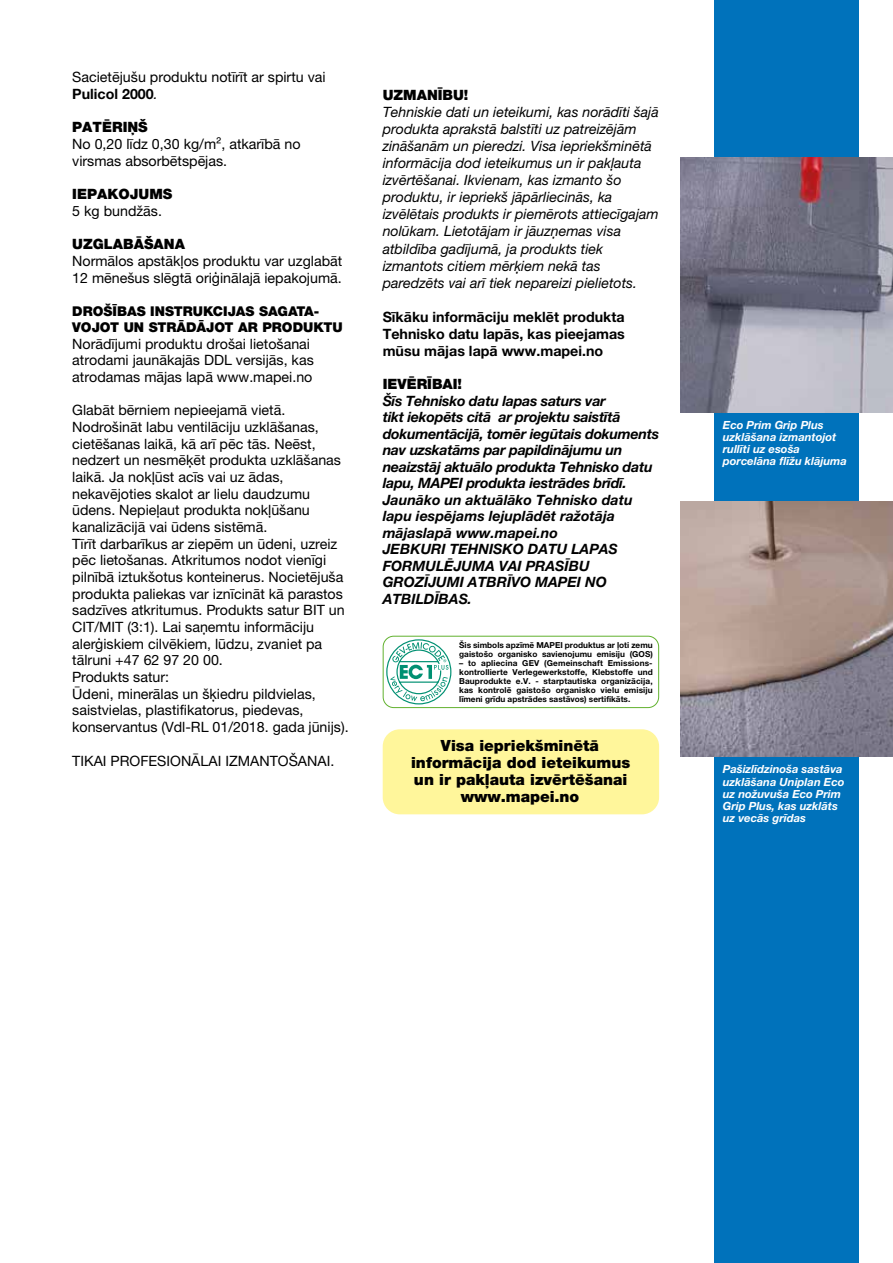
<style>
.page{position:relative;width:893px;height:1263px;background:#fff}
.page>*{position:absolute;margin:0;border:0;box-sizing:border-box;transform-origin:0 0}
.t1{font:900 15.45px/17.2px "Helvetica Neue LTW1 G";color:#000;text-align:center}
.t2{font:14.25px/16.6px "Helvetica Neue LTW1 G";color:#000}
.t3{font:italic 14.25px/17.1px "Helvetica Neue LTW1 G";color:#000}
.t4{font:italic 700 14.25px/16.5px "Helvetica Neue LTW1 G";letter-spacing:-.02em;color:#000}
.t5{font:700 14.25px/17.1px "Helvetica Neue LTW1 G";color:#000;text-align:justify}
.t6{font:900 14.25px "Helvetica Neue LTW1 G";color:#000}
.t7{font:900 13.5px/16.4px "Helvetica Neue LTW1 G";color:#000}
.t8{font:italic 700 11.25px/12px "Helvetica Neue LTW1 G";color:#fff}
.t9{font:700 8.25px/9px "Helvetica Neue LTW1 G";color:#000}
.s1{font-weight:700}
.s2{font-style:italic}
</style>
<div class="page">
<div style="left:714px;top:0;width:145px;height:1263px;background:#0072bb"></div>
<img style="left:680px;top:157px;width:213px;height:255px">
<img style="left:680px;top:502px;width:213px;height:255px">
<div style="left:383px;top:729px;width:276px;height:85px;background:#fff69b;border-radius:17px"></div>
<div style="left:383px;top:636px;width:276px;height:72px;border:1px solid #62b22f;border-radius:11px"></div>
<svg style="left:386px;top:639px;width:65px;height:65px"></svg>
<p class="t2" style="left:72px;top:69px;width:255px">Sacietējušu produktu notīrīt ar spirtu vai<br><span class="s1">Pulicol 2000</span><span class="s2">.</span></p>
<p class="t6" style="left:72px;top:119px;width:77px">PATĒRIŅŠ</p>
<p class="t2" style="left:72px;top:136px;width:230px">No 0,20 līdz 0,30 kg/m², atkarībā no virsmas absorbētspējas.</p>
<p class="t6" style="left:72px;top:186px;width:102px">IEPAKOJUMS</p>
<p class="t2" style="left:72px;top:202px;width:91px">5 kg bundžās.</p>
<p class="t6" style="left:72px;top:236px;width:114px">UZGLABĀŠANA</p>
<p class="t2" style="left:72px;top:252px;width:271px">Normālos apstākļos produktu var uzglabāt<br>12 mēnešus slēgtā oriģinālajā iepakojumā.</p>
<p class="t7" style="left:72px;top:303px;width:272px">DROŠĪBAS INSTRUKCIJAS SAGATA-<br>VOJOT UN STRĀDĀJOT AR PRODUKTU</p>
<p class="t2" style="left:72px;top:335px;width:243px">Norādījumi produktu drošai lietošanai atrodami jaunākajās DDL versijās, kas atrodamas mājas lapā www.mapei.no</p>
<p class="t2" style="left:72px;top:402px;width:278px">Glabāt bērniem nepieejamā vietā.<br>Nodrošināt labu ventilāciju uzklāšanas, cietēšanas laikā, kā arī pēc tās. Neēst, nedzert un nesmēķēt produkta uzklāšanas laikā. Ja nokļūst acīs vai uz ādas, nekavējoties skalot ar lielu daudzumu ūdens. Nepieļaut produkta nokļūšanu kanalizācijā vai ūdens sistēmā.<br>Tīrīt darbarīkus ar ziepēm un ūdeni, uzreiz pēc lietošanas. Atkritumos nodot vienīgi pilnībā iztukšotus konteinerus. Nocietējuša produkta paliekas var iznīcināt kā parastos sadzīves atkritumus. Produkts satur BIT un CIT/MIT (3:1). Lai saņemtu informāciju alerģiskiem cilvēkiem, lūdzu, zvaniet pa tālruni +47 62 97 20 00.<br>Produkts satur:<br>Ūdeni, minerālas un šķiedru pildvielas, saistvielas, plastifikatorus, piedevas, konservantus (Vdl-RL 01/2018. gada jūnijs).</p>
<p class="t2" style="left:72px;top:752px;width:264px">TIKAI PROFESIONĀLAI IZMANTOŠANAI.</p>
<p class="t6" style="left:383px;top:86px;width:87px">UZMANĪBU!</p>
<p class="t3" style="left:383px;top:103px;width:278px">Tehniskie dati un ieteikumi, kas norādīti šajā produkta aprakstā balstīti uz patreizējām zināšanām un pieredzi. Visa iepriekšminētā informācija dod ieteikumus un ir pakļauta izvērtēšanai. Ikvienam, kas izmanto šo produktu, ir iepriekš jāpārliecinās, ka izvēlētais produkts ir piemērots attiecīgajam nolūkam. Lietotājam ir jāuzņemas visa atbildība gadījumā, ja produkts tiek izmantots citiem mērķiem nekā tas paredzēts vai arī tiek nepareizi pielietots.</p>
<p class="t5" style="left:383px;top:308px;width:244px">Sīkāku informāciju meklēt produkta Tehnisko datu lapās, kas pieejamas mūsu mājas lapā www.mapei.no</p>
<p class="t6" style="left:383px;top:375px;width:81px">IEVĒRĪBAI!</p>
<p class="t4" style="left:383px;top:392px;width:278px">Šīs Tehnisko datu lapas saturs var<br>tikt iekopēts citā ar projektu saistītā dokumentācijā, tomēr iegūtais dokuments nav uzskatāms par papildinājumu un neaizstāj aktuālo produkta Tehnisko datu lapu, MAPEI produkta iestrādes brīdī.<br>Jaunāko un aktuālāko Tehnisko datu lapu iespējams lejuplādēt ražotāja mājaslapā www.mapei.no<br>JEBKURI TEHNISKO DATU LAPAS<br>FORMULĒJUMA VAI PRASĪBU<br>GROZĪJUMI ATBRĪVO MAPEI NO<br>ATBILDĪBAS.</p>
<p class="t9" style="left:459px;top:640px;width:195px">Šis simbols apzīmē MAPEI produktus ar ļoti zemu gaistošo organisko savienojumu emisiju (GOS)</p>
<p class="t9" style="left:459px;top:658px;width:195px;text-align:justify">– to apliecina GEV (Gemeinschaft Emissions&shy;kontrollierte Verlegewerkstoffe, Klebstoffe und Bauprodukte e.V. - starptautiska organizācija, kas kontrolē gaistošo organisko vielu emisiju līmeni grīdu apstrādes sastāvos) sertifikāts.</p>
<p class="t1" style="left:411px;top:736px;width:221px">Visa iepriekšminētā informācija dod ieteikumus un ir pakļauta izvērtēšanai www.mapei.no</p>
<p class="t8" style="left:723px;top:419px;width:126px">Eco Prim Grip Plus uzklāšana izmantojot rullīti uz esoša porcelāna flīžu klājuma</p>
<p class="t8" style="left:723px;top:763px;width:123px">Pašizlīdzinoša sastāva uzklāšana Uniplan Eco uz nožuvuša Eco Prim<br>Grip Plus, kas uzklāts uz vecās grīdas</p>
</div>
